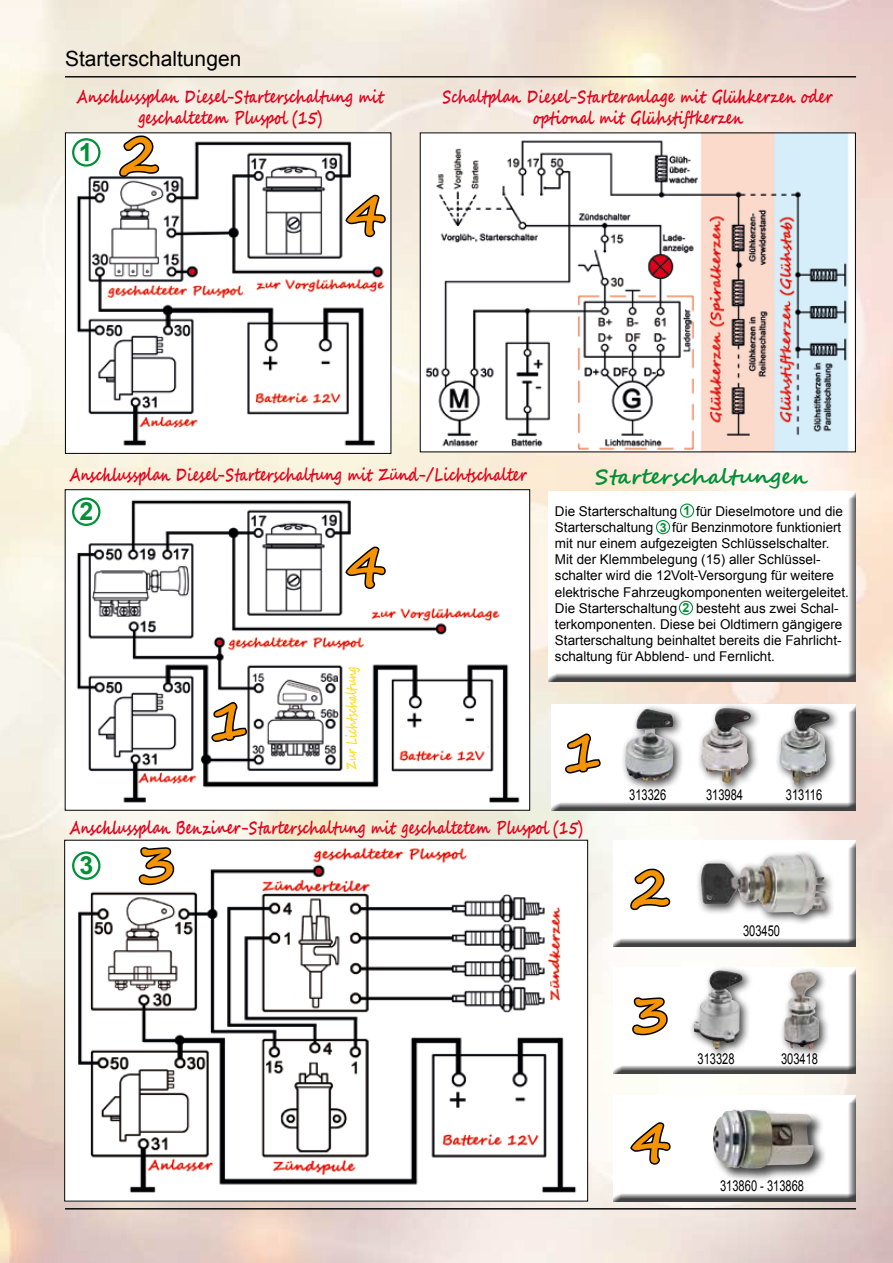
<style>
.page{position:relative;width:893px;height:1263px;background:#fff}
.page>*{position:absolute;margin:0;border:0;box-sizing:border-box;transform-origin:0 0}
.t1{font:700 54px "Segoe Script";color:#f39400}
.t2{font:700 25.05px "Arial";color:#009037}
.t3{font:700 21px "Segoe Script";color:#009037}
.t4{font:21px "Arial";color:#000}
.t5{font:700 18px "Segoe Script";color:#e2001a;scale:.73 1}
.t6{font:700 18px/21.6px "Segoe Script";color:#e2001a;text-align:center;scale:.75 1}
.t7{font:700 18px/21.6px "Segoe Script";color:#e2001a;text-align:center;scale:.74 1}
.t8{font:15px "Arial";color:#000;scale:.74 1}
.t9{font:700 15px "Segoe Script";color:#ffdf2c;scale:.65 1}
.t10{font:13.5px/16.2px "Arial";color:#000}
.s1{font-weight:700;font-size:12.45px;color:#009037}
</style>
<div class="page">
<img style="left:0;top:0;width:893px;height:1263px">
<hr style="left:65px;top:76px;width:791px;height:1px;background:#000">
<hr style="left:65px;top:1208px;width:791px;height:1px;background:#000">
<img style="left:67px;top:134px;width:322px;height:318px">
<div style="left:65px;top:132px;width:326px;height:322px;border:1px solid #000"></div>
<img style="left:67px;top:491px;width:461px;height:317px">
<div style="left:65px;top:489px;width:465px;height:321px;border:1px solid #000"></div>
<img style="left:66px;top:842px;width:520px;height:357px">
<img style="left:422px;top:134px;width:432px;height:316px">
<div style="left:550px;top:701px;width:306px;height:107px;background:#f4e3d2"></div>
<div style="left:550px;top:704px;width:306px;height:107px;background:#000;opacity:.75"></div>
<svg style="left:562px;top:731px;width:41px;height:45px"></svg>
<div style="left:620px;top:704px;width:64px;height:88px;background:#000;opacity:.75"></div>
<img style="left:625px;top:709px;width:34px;height:72px">
<div style="left:697px;top:703px;width:64px;height:90px;background:#000;opacity:.75"></div>
<img style="left:701px;top:708px;width:50px;height:75px">
<div style="left:613px;top:837px;width:244px;height:107px;background:#fff;opacity:.75"></div>
<div style="left:613px;top:840px;width:244px;height:106px;background:#000;opacity:.75"></div>
<svg style="left:615px;top:866px;width:58px;height:45px"></svg>
<div style="left:696px;top:850px;width:141px;height:76px;background:#000;opacity:.75"></div>
<img style="left:701px;top:855px;width:125px;height:60px">
<svg style="left:104px;top:133px;width:58px;height:45px"></svg>
<svg style="left:209px;top:700px;width:40px;height:44px"></svg>
<svg style="left:343px;top:544px;width:45px;height:47px"></svg>
<svg style="left:343px;top:192px;width:45px;height:47px"></svg>
<svg style="left:136px;top:845px;width:40px;height:42px"></svg>
<div style="left:613px;top:967px;width:244px;height:107px;background:#000;opacity:.75"></div>
<svg style="left:630px;top:995px;width:40px;height:42px"></svg>
<div style="left:613px;top:1092px;width:244px;height:107px;background:#fff;opacity:.75"></div>
<div style="left:613px;top:1095px;width:244px;height:107px;background:#000;opacity:.75"></div>
<svg style="left:628px;top:1120px;width:45px;height:47px"></svg>
<div style="left:779px;top:967px;width:51px;height:93px;background:#000;opacity:.75"></div>
<img style="left:784px;top:972px;width:35px;height:77px">
<div style="left:689px;top:966px;width:64px;height:94px;background:#000;opacity:.75"></div>
<img style="left:694px;top:970px;width:46px;height:79px">
<div style="left:711px;top:1108px;width:116px;height:74px;background:#000;opacity:.75"></div>
<img style="left:713px;top:1109px;width:101px;height:59px">
<div style="left:548px;top:490px;width:309px;height:192px;background:#000;opacity:.75"></div>
<div style="left:72px;top:138px;width:29px;height:29px;border:2px solid #009037;border-radius:50%"></div>
<div style="left:72px;top:497px;width:29px;height:29px;border:2px solid #009037;border-radius:50%"></div>
<div style="left:72px;top:851px;width:29px;height:29px;border:2px solid #009037;border-radius:50%"></div>
<div style="left:680px;top:503px;width:14px;height:15px;border:1px solid #009037;border-radius:50%"></div>
<div style="left:679px;top:601px;width:14px;height:14px;border:1px solid #009037;border-radius:50%"></div>
<div style="left:656px;top:520px;width:14px;height:14px;border:1px solid #009037;border-radius:50%"></div>
<div style="left:775px;top:703px;width:65px;height:93px;background:#000;opacity:.75"></div>
<img style="left:780px;top:708px;width:49px;height:77px">
<h3 class="t4" style="left:65px;top:45px;width:178px">Starterschaltungen</h3>
<h3 class="t7" style="left:77px;top:86px;width:416px">Anschlussplan Diesel-Starterschaltung mit geschaltetem Pluspol (15)</h3>
<h2 class="t2" style="left:79px;top:136px;width:15px">1</h2>
<h1 class="t1" style="left:119px;top:110px;width:41px">2</h1>
<h1 class="t1" style="left:346px;top:171px;width:41px">4</h1>
<h3 class="t6" style="left:443px;top:86px;width:521px">Schaltplan Diesel-Starteranlage mit Glühkerzen oder optional mit Glühstiftkerzen</h3>
<h3 class="t5" style="left:69px;top:460px;width:628px">Anschlussplan Diesel-Starterschaltung mit Zünd-/Lichtschalter</h3>
<h2 class="t2" style="left:80px;top:495px;width:15px">2</h2>
<h1 class="t1" style="left:209px;top:677px;width:41px">1</h1>
<h1 class="t1" style="left:346px;top:523px;width:41px">4</h1>
<p class="t9" style="left:339px;top:770px;width:160px;rotate:-90deg">Zur L ichtschaltung</p>
<h3 class="t3" style="left:595px;top:459px;width:214px">Starterschaltungen</h3>
<p class="t10" style="left:555px;top:503px;width:124px">Die Starterschaltung</p>
<p class="t10" style="left:683px;top:503px;width:161px"><span class="s1">1</span> für Dieselmotore und die</p>
<p class="t10" style="left:555px;top:519px;width:100px">Starterschaltung</p>
<p class="t10" style="left:555px;top:519px;width:295px;text-indent:105px"><span class="s1">3</span> für Benzinmotore funktioniert mit nur einem aufgezeigten Schlüsselschalter.<br>Mit der Klemmbelegung (15) aller Schlüssel&shy;schalter wird die 12Volt-Versorgung für weitere elektrische Fahrzeugkomponenten weitergeleitet.<br>Die Starterschaltung <span class="s1">2</span></p>
<p class="t10" style="left:555px;top:600px;width:289px;text-indent:141px">besteht aus zwei Schal&shy;terkomponenten. Diese bei Oldtimern gängigere Starterschaltung beinhaltet bereits die Fahrlicht&shy;schaltung für Abblend- und Fernlicht.</p>
<h1 class="t1" style="left:563px;top:709px;width:41px">1</h1>
<p class="t8" style="left:629px;top:784px;width:52px">313326</p>
<p class="t8" style="left:706px;top:784px;width:52px">313984</p>
<p class="t8" style="left:786px;top:784px;width:50px">313116</p>
<h3 class="t5" style="left:69px;top:813px;width:705px">Anschlussplan Benziner-Starterschaltung mit geschaltetem Pluspol (15)</h3>
<h2 class="t2" style="left:80px;top:849px;width:15px">3</h2>
<h1 class="t1" style="left:137px;top:820px;width:41px">3</h1>
<h1 class="t1" style="left:630px;top:843px;width:41px">2</h1>
<h1 class="t1" style="left:630px;top:971px;width:41px">3</h1>
<h1 class="t1" style="left:630px;top:1098px;width:41px">4</h1>
<p class="t8" style="left:743px;top:921px;width:52px">303450</p>
<p class="t8" style="left:697px;top:1049px;width:52px">313328</p>
<p class="t8" style="left:781px;top:1049px;width:52px">303418</p>
<p class="t8" style="left:720px;top:1176px;width:115px">313860 - 313868</p>
</div>
